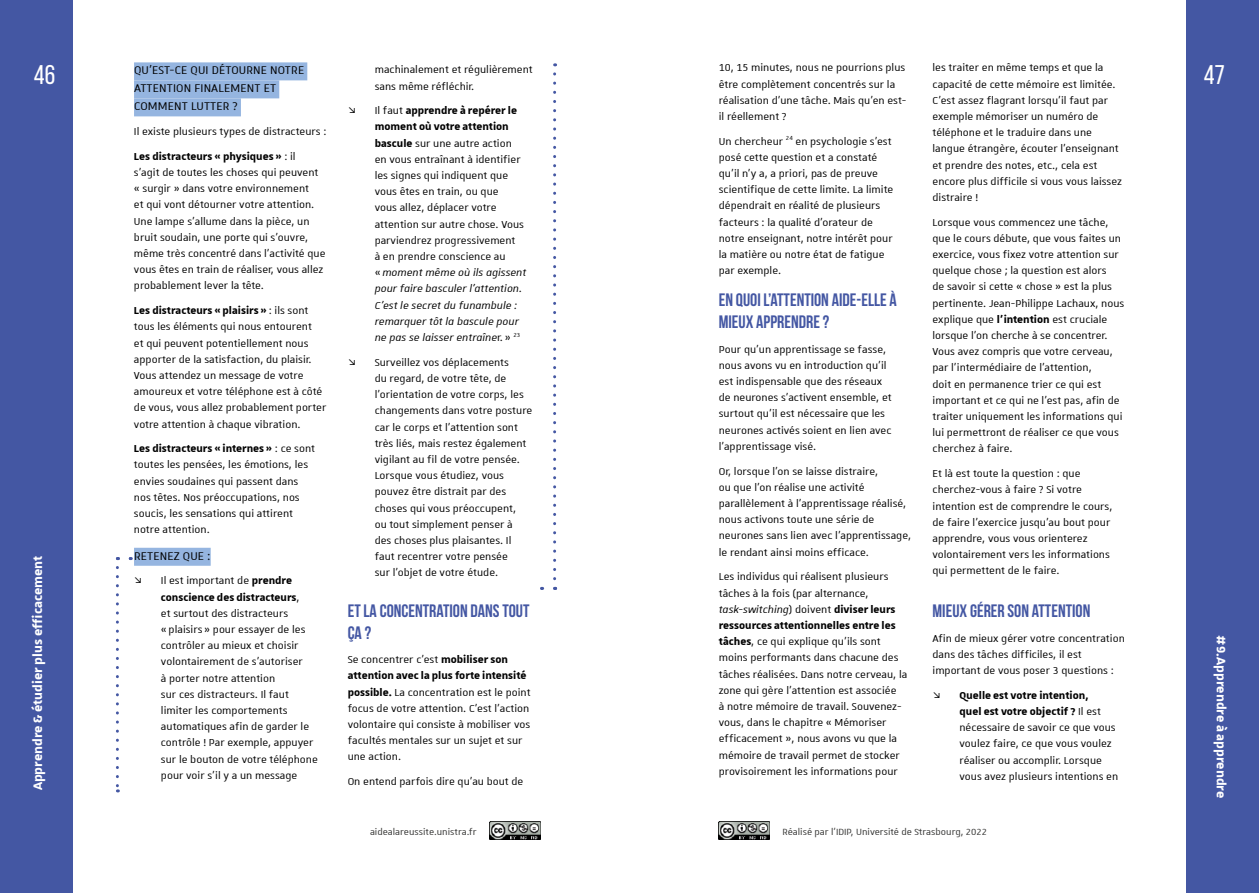
<style>
.page{position:relative;width:1259px;height:893px;background:#fff}
.page>*{position:absolute;margin:0;border:0;box-sizing:border-box;transform-origin:0 0}
.t1{font:27px "Bebas Neue";color:#fff}
.t2{font:700 18px/21.6px "Bebas Neue";color:#4457a3}
.t3{font:700 16.5px "Unistra A";color:#fff}
.t4{font:15px/18px "Unistra A";letter-spacing:.01em;color:#000}
.t5{font:13.5px/16.2px "Unistra A";color:#000}
.t6{font:12px "Unistra A";color:#333332}
.s1{font-weight:700}
.s2{font-style:italic}
</style>
<div class="page">
<div style="left:0;top:0;width:72px;height:893px;background:#4457a3"></div>
<div style="left:1186px;top:0;width:73px;height:893px;background:#4457a3"></div>
<img style="left:718px;top:821px;width:52px;height:18px">
<img style="left:489px;top:821px;width:52px;height:18px">
<div style="left:134px;top:62px;width:173px;height:18px;background:#95b5e0"></div>
<div style="left:134px;top:80px;width:145px;height:18px;background:#95b5e0"></div>
<div style="left:134px;top:98px;width:107px;height:18px;background:#95b5e0"></div>
<div style="left:134px;top:548px;width:77px;height:18px;background:#95b5e0"></div>
<svg style="left:541px;top:74px;width:15px;height:516px"></svg>
<svg style="left:116px;top:567px;width:3px;height:225px"></svg>
<h1 class="t1" style="left:34px;top:60px;width:23px">46</h1>
<p class="t3" style="left:28px;top:790px;width:236px;rotate:-90deg">Apprendre &amp; étudier plus efficacement</p>
<p class="t4" style="left:134px;top:61px;width:172px">QU’EST-CE QUI DÉTOURNE NOTRE<br>ATTENTION FINALEMENT ET<br>COMMENT LUTTER ?</p>
<p class="t5" style="left:134px;top:119px;width:194px;line-height:24.8px">Il existe plusieurs types de distracteurs :<br><span class="s1">Les distracteurs « physiques»</span> : il</p>
<p class="t5" style="left:134px;top:164px;width:193px">s’agit de toutes les choses qui peuvent « surgir » dans votre environnement<br>et qui vont détourner votre attention.<br>Une lampe s’allume dans la pièce, un bruit soudain, une porte qui s’ouvre, même très concentré dans l’activité que vous êtes en train de réaliser, vous allez probablement lever la tête.</p>
<p class="t5" style="left:134px;top:302px;width:194px"><span class="s1">Les distracteurs « plaisirs»</span> : ils sont tous les éléments qui nous entourent<br>et qui peuvent potentiellement nous apporter de la satisfaction, du plaisir.<br>Vous attendez un message de votre amoureux et votre téléphone est à côté de vous, vous allez probablement porter votre attention à chaque vibration.</p>
<p class="t5" style="left:134px;top:440px;width:183px"><span class="s1">Les distracteurs « internes»</span> : ce sont toutes les pensées, les émotions, les envies soudaines qui passent dans nos têtes. Nos préoccupations, nos soucis, les sensations qui attirent notre attention.</p>
<p class="t4" style="left:134px;top:546px;width:78px">RETENEZ QUE :</p>
<p class="t5" style="left:161px;top:572px;width:158px">Il est important de <span class="s1">prendre conscience des distracteurs</span>,<br>et surtout des distracteurs<br>« plaisirs » pour essayer de les contrôler au mieux et choisir volontairement de s’autoriser<br>à porter notre attention<br>sur ces distracteurs. Il faut limiter les comportements automatiques afin de garder le contrôle ! Par exemple, appuyer sur le bouton de votre téléphone pour voir s’il y a un message</p>
<p class="t5" style="left:375px;top:61px;width:160px">machinalement et régulièrement sans même réfléchir.</p>
<p class="t5" style="left:375px;top:102px;width:153px">Il faut <span class="s1">apprendre à repérer le moment où votre attention bascule</span> sur une autre action en vous entraînant à identifier les signes qui indiquent que vous êtes en train, ou que<br>vous allez, déplacer votre attention sur autre chose. Vous parviendrez progressivement<br>à en prendre conscience au «<span class="s2">moment même où ils agissent pour faire basculer l’attention.<br>C’est le secret du funambule : remarquer tôt la bascule pour ne pas se laisser entraîne</span>r.» <sup>23</sup></p>
<p class="t5" style="left:375px;top:354px;width:159px">Surveillez vos déplacements<br>du regard, de votre tête, de l’orientation de votre corps, les changements dans votre posture car le corps et l’attention sont très liés, mais restez également vigilant au fil de votre pensée.<br>Lorsque vous étudiez, vous pouvez être distrait par des choses qui vous préoccupent,<br>ou tout simplement penser à des choses plus plaisantes. Il faut recentrer votre pensée<br>sur l’objet de votre étude.</p>
<h2 class="t2" style="left:348px;top:600px;width:183px">ET LA CONCENTRATION DANS TOUT<br>ÇA ?</h2>
<p class="t5" style="left:348px;top:651px;width:184px">Se concentrer c’est <span class="s1">mobiliser son attention avec la plus forte intensité possible.</span> La concentration est le point focus de votre attention. C’est l’action volontaire qui consiste à mobiliser vos facultés mentales sur un sujet et sur une action.</p>
<p class="t5" style="left:348px;top:773px;width:177px">On entend parfois dire qu’au bout de</p>
<p class="t5" style="left:719px;top:59px;width:189px">10, 15 minutes, nous ne pourrions plus être complètement concentrés sur la réalisation d’une tâche. Mais qu’en est&shy;il réellement ?</p>
<p class="t5" style="left:719px;top:133px;width:176px">Un chercheur <sup>24</sup> en psychologie s’est posé cette question et a constaté qu’il n’y a, a priori, pas de preuve scientifique de cette limite. La limite dépendrait en réalité de plusieurs facteurs : la qualité d’orateur de notre enseignant, notre intérêt pour la matière ou notre état de fatigue par exemple.</p>
<h2 class="t2" style="left:719px;top:289px;width:180px">EN QUOI L’ATTENTION AIDE-ELLE À<br>MIEUX APPRENDRE?</h2>
<p class="t5" style="left:719px;top:341px;width:174px">Pour qu’un apprentissage se fasse, nous avons vu en introduction qu’il est indispensable que des réseaux de neurones s’activent ensemble, et surtout qu’il est nécessaire que les neurones activés soient en lien avec l’apprentissage visé.</p>
<p class="t5" style="left:719px;top:462px;width:194px">Or, lorsque l’on se laisse distraire,<br>ou que l’on réalise une activité parallèlement à l’apprentissage réalisé, nous activons toute une série de neurones sans lien avec l’apprentissage, le rendant ainsi moins efficace.</p>
<p class="t5" style="left:719px;top:568px;width:190px">Les individus qui réalisent plusieurs tâches à la fois (par alternance, <span class="s2">task-switching</span>) doivent <span class="s1">diviser leurs ressources attentionnelles entre les tâches</span>, ce qui explique qu’ils sont moins performants dans chacune des tâches réalisées. Dans notre cerveau, la zone qui gère l’attention est associée<br>à notre mémoire de travail. Souvenez&shy;vous, dans le chapitre « Mémoriser efficacement », nous avons vu que la mémoire de travail permet de stocker provisoirement les informations pour</p>
<p class="t5" style="left:932px;top:59px;width:191px">les traiter en même temps et que la capacité de cette mémoire est limitée.<br>C’est assez flagrant lorsqu’il faut par exemple mémoriser un numéro de téléphone et le traduire dans une langue étrangère, écouter l’enseignant et prendre des notes, etc., cela est encore plus difficile si vous vous laissez distraire !</p>
<p class="t5" style="left:932px;top:214px;width:193px">Lorsque vous commencez une tâche, que le cours débute, que vous faites un exercice, vous fixez votre attention sur quelque chose ; la question est alors<br>de savoir si cette « chose » est la plus pertinente. Jean-Philippe Lachaux, nous explique que <span class="s1">l’intention</span> est cruciale lorsque l’on cherche à se concentrer.<br>Vous avez compris que votre cerveau, par l’intermédiaire de l’attention,<br>doit en permanence trier ce qui est important et ce qui ne l’est pas, afin de traiter uniquement les informations qui lui permettront de réaliser ce que vous cherchez à faire.</p>
<p class="t5" style="left:932px;top:465px;width:181px">Et là est toute la question : que cherchez-vous à faire ? Si votre intention est de comprendre le cours, de faire l’exercice jusqu’au bout pour apprendre, vous vous orienterez volontairement vers les informations qui permettent de le faire.</p>
<h2 class="t2" style="left:932px;top:600px;width:159px">MIEUX GÉRER SON ATTENTION</h2>
<p class="t5" style="left:932px;top:629px;width:194px">Afin de mieux gérer votre concentration dans des tâches difficiles, il est important de vous poser 3 questions :</p>
<p class="t5" style="left:959px;top:687px;width:160px"><span class="s1">Quelle est votre intention,<br>quel est votre objectif ?</span> Il est nécessaire de savoir ce que vous voulez faire, ce que vous voulez réaliser ou accomplir. Lorsque vous avez plusieurs intentions en</p>
<p class="t6" style="left:370px;top:825px;width:108px">aidealareussite.unistra.fr</p>
<p class="t6" style="left:782px;top:826px;width:206px">Réalisé par l’IDIP, Université de Strasbourg, 2022</p>
<h1 class="t1" style="left:1203px;top:60px;width:23px">47</h1>
<p class="t3" style="left:1230px;top:635px;width:164px;rotate:90deg">#9.Apprendre à apprendre</p>
</div>
